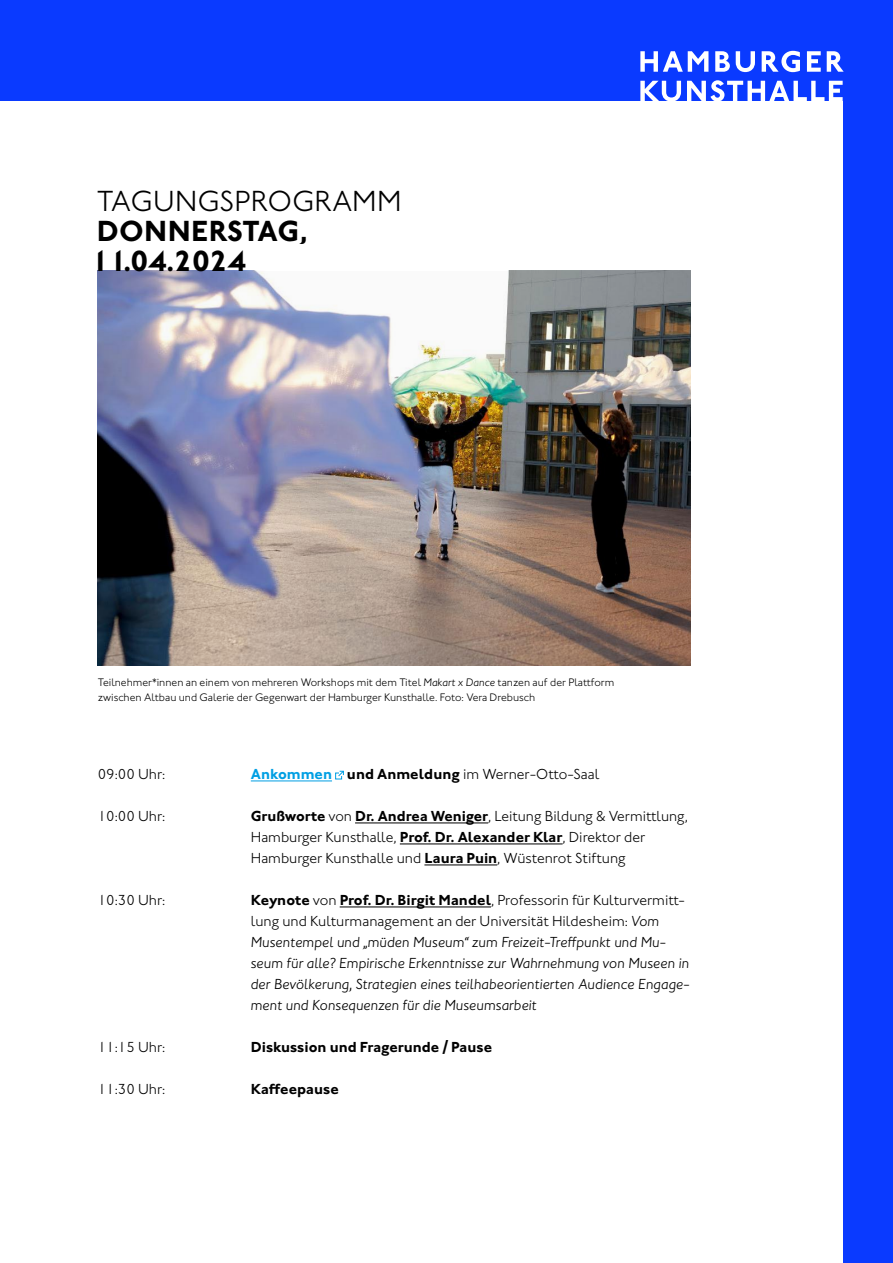
<style>
.page{position:relative;width:893px;height:1263px;background:#0a3aff}
.page>*{position:absolute;margin:0;border:0;box-sizing:border-box;transform-origin:0 0}
.Headline_Programm{font:700 30px "ITC Johnstonfor HKH";color:#000}
.Headline_Programm-2{font:300 30px "ITC Johnstonfor HKH";letter-spacing:.01em;color:#000}
.Copy_Programm_Tab{font:italic 300 15px/21px "ITC Johnstonfor HKH";color:#000}
.Copy_Programm_Tab-2{font:300 15px/21px "ITC Johnstonfor HKH";color:#000}
.Copy_Programm_Tab-3{font:700 15px "ITC Johnstonfor HKH";color:#000}
.t1{font:300 11.25px/15px "ITC Johnstonfor HKH";color:#000}
.s1{font-style:italic}
.s2{font-weight:700;color:#009fe3}
.s3{font-weight:700}
.s4{font-weight:700;font-style:normal}
.s5{font-style:normal}
</style>
<div class="page">
<div style="left:0;top:101px;width:843px;height:1162px;background:#fff"></div>
<svg style="left:640px;top:51px;width:204px;height:50px"></svg>
<hr style="left:251px;top:780px;width:81px;height:1px;background:#009fe3">
<hr style="left:355px;top:822px;width:133px;height:1px;background:#000">
<hr style="left:400px;top:843px;width:163px;height:1px;background:#000">
<hr style="left:424px;top:864px;width:73px;height:1px;background:#000">
<hr style="left:340px;top:906px;width:151px;height:1px;background:#000">
<div style="left:335px;top:772px;width:7px;height:7px;border:1px solid #009fe3"></div>
<svg style="left:337px;top:770px;width:7px;height:7px"></svg>
<img style="left:98px;top:271px;width:592px;height:395px">
<p class="Headline_Programm-2" style="left:97px;top:183px;width:306px">TAGUNGSPROGRAMM</p>
<p class="Headline_Programm" style="left:97px;top:213px;width:212px">DONNERSTAG,</p>
<p class="Headline_Programm" style="left:91px;top:243px;width:156px">11.04.2024</p>
<p class="t1" style="left:98px;top:675px;width:518px">Teilnehmer*innen an einem von mehreren Workshops mit dem Titel <span class="s1">Makart x Dance</span> tanzen auf der Plattform zwischen Altbau und Galerie der Gegenwart der Hamburger Kunsthalle. Foto: Vera Drebusch</p>
<p class="Copy_Programm_Tab-2" style="left:98px;top:764px;width:69px">09:00 Uhr:</p>
<p class="Copy_Programm_Tab-2" style="left:251px;top:764px;width:350px"><span class="s2">Ankommen</span> <span class="s3">und Anmeldung</span> im Werner-Otto-Saal</p>
<p class="Copy_Programm_Tab-2" style="left:98px;top:806px;width:69px">10:00 Uhr:</p>
<p class="Copy_Programm_Tab-2" style="left:251px;top:806px;width:439px"><span class="s3">Grußworte</span> von <span class="s3">Dr. Andrea Weniger</span>, Leitung Bildung &amp; Vermittlung,<br>Hamburger Kunsthalle, <span class="s3">Prof. Dr. Alexander Klar</span>, Direktor der<br>Hamburger Kunsthalle und <span class="s3">Laura Puin</span>, Wüstenrot Stiftung</p>
<p class="Copy_Programm_Tab-2" style="left:98px;top:890px;width:69px">10:30 Uhr:</p>
<p class="Copy_Programm_Tab" style="left:251px;top:890px;width:440px"><span class="s4">Keynote</span> <span class="s5">von</span> <span class="s4">Prof. Dr. Birgit Mandel</span><span class="s5">, Professorin für Kulturvermitt&shy;lung und Kulturmanagement an der Universität Hildesheim:</span> Vom Musentempel und „müden Museum“ zum Freizeit-Treffpunkt und Mu&shy;seum für alle? Empirische Erkenntnisse zur Wahrnehmung von Museen in der Bevölkerung, Strategien eines teilhabeorientierten Audience Engage&shy;ment und Konsequenzen für die Museumsarbeit</p>
<p class="Copy_Programm_Tab-2" style="left:98px;top:1037px;width:69px">11:15 Uhr:</p>
<p class="Copy_Programm_Tab-3" style="left:251px;top:1038px;width:243px">Diskussion und Fragerunde / Pause</p>
<p class="Copy_Programm_Tab-2" style="left:98px;top:1079px;width:69px">11:30 Uhr:</p>
<p class="Copy_Programm_Tab-3" style="left:251px;top:1080px;width:89px">Kaffeepause</p>
</div>
